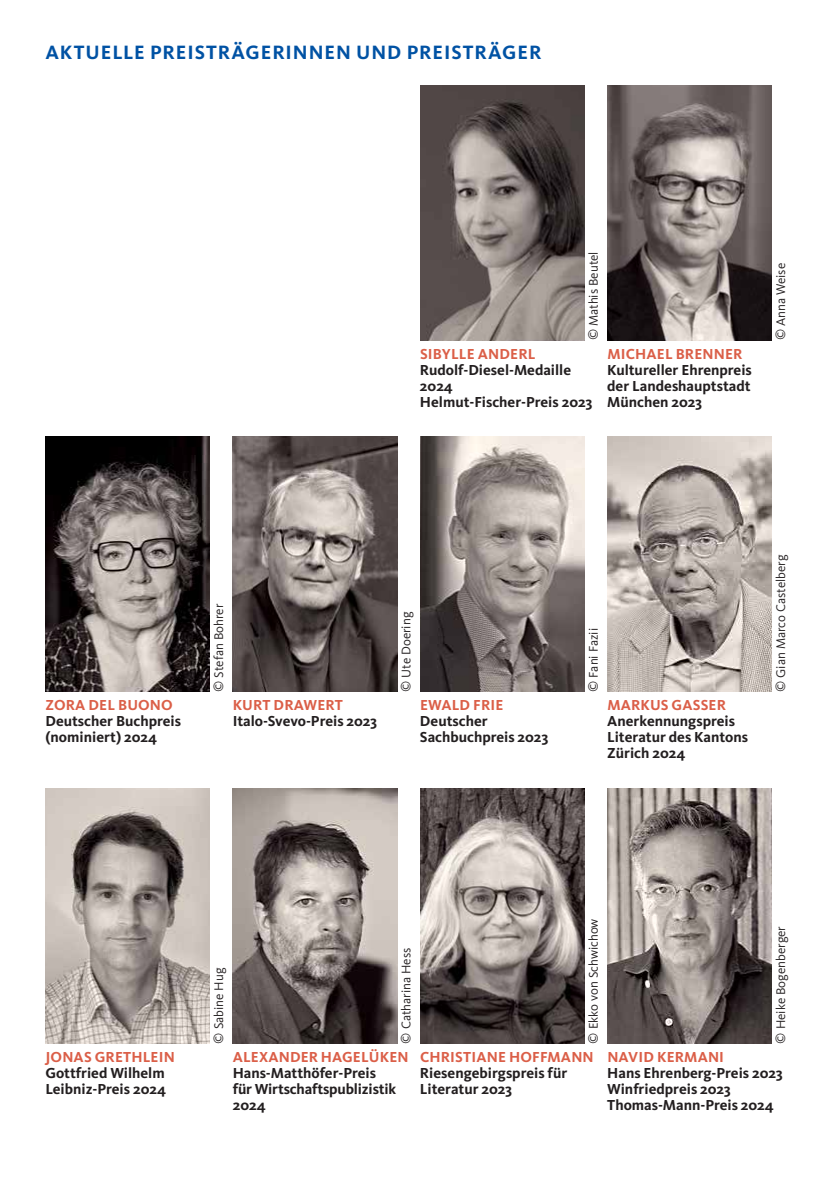
<style>
.page{position:relative;width:840px;height:1191px;background:#fff}
.page>*{position:absolute;margin:0;border:0;box-sizing:border-box;transform-origin:0 0}
.t1{font:700 20px "Kievit Pro";letter-spacing:.045em;color:#0052a4}
.t2{font:700 15px/16px "Kievit Pro";color:#231f20}
.t3{font:700 15px "Kievit Pro";letter-spacing:.01em;color:#db5f48}
.t4{font:13px "Kievit Pro";color:#231f20}
</style>
<div class="page">
<img style="left:45px;top:437px;width:165px;height:255px">
<img style="left:420px;top:788px;width:164px;height:255px">
<img style="left:232px;top:788px;width:165px;height:255px">
<img style="left:607px;top:788px;width:164px;height:255px">
<img style="left:45px;top:788px;width:165px;height:255px">
<img style="left:420px;top:437px;width:164px;height:255px">
<img style="left:607px;top:437px;width:164px;height:255px">
<img style="left:232px;top:437px;width:165px;height:255px">
<img style="left:420px;top:85px;width:164px;height:255px">
<img style="left:607px;top:85px;width:164px;height:255px">
<h1 class="t1" style="left:45px;top:40px;width:497px">AKTUELLE PREISTRÄGERINNEN UND PREISTRÄGER</h1>
<p class="t4" style="left:585px;top:340px;width:90px;rotate:-90deg">© Mathis Beutel</p>
<p class="t3" style="left:420px;top:345px;width:117px">SIBYLLE ANDERL</p>
<p class="t2" style="left:420px;top:361px;width:174px">Rudolf-Diesel-Medaille<br>2024<br>Helmut-Fischer-Preis 2023</p>
<p class="t3" style="left:607px;top:345px;width:137px">MICHAEL BRENNER</p>
<p class="t2" style="left:607px;top:361px;width:146px;text-align:justify">Kultureller Ehrenpreis der Landeshauptstadt München 2023</p>
<p class="t4" style="left:772px;top:340px;width:79px;rotate:-90deg">© Anna Weise</p>
<p class="t3" style="left:45px;top:696px;width:129px">ZORA DEL BUONO</p>
<p class="t2" style="left:45px;top:713px;width:137px">Deutscher Buchpreis (nominiert) 2024</p>
<p class="t4" style="left:211px;top:692px;width:89px;rotate:-90deg">© Stefan Bohrer</p>
<p class="t4" style="left:398px;top:692px;width:82px;rotate:-90deg">© Ute Doering</p>
<p class="t3" style="left:233px;top:696px;width:112px">KURT DRAWERT</p>
<p class="t2" style="left:232px;top:713px;width:146px">Italo-Svevo-Preis 2023</p>
<p class="t3" style="left:420px;top:696px;width:85px">EWALD FRIE</p>
<p class="t2" style="left:420px;top:713px;width:130px">Deutscher<br>Sachbuchpreis 2023</p>
<p class="t4" style="left:585px;top:692px;width:65px;rotate:-90deg">© Fani Fazii</p>
<p class="t3" style="left:607px;top:696px;width:120px">MARKUS GASSER</p>
<p class="t2" style="left:607px;top:713px;width:142px">Anerkennungspreis<br>Literatur des Kantons<br>Zürich 2024</p>
<p class="t4" style="left:772px;top:692px;width:139px;rotate:-90deg">© Gian Marco Castelberg</p>
<p class="t3" style="left:45px;top:1048px;width:131px">JONAS GRETHLEIN</p>
<p class="t2" style="left:45px;top:1064px;width:122px">Gottfried Wilhelm<br>Leibniz-Preis 2024</p>
<p class="t4" style="left:211px;top:1043px;width:77px;rotate:-90deg">© Sabine Hug</p>
<p class="t4" style="left:398px;top:1043px;width:97px;rotate:-90deg">© Catharina Hess</p>
<p class="t3" style="left:233px;top:1048px;width:177px">ALEXANDER HAGELÜKEN</p>
<p class="t2" style="left:232px;top:1064px;width:165px">Hans-Matthöfer-Preis für Wirtschaftspublizistik<br>2024</p>
<p class="t4" style="left:585px;top:1043px;width:126px;rotate:-90deg">© Ekko von Schwichow</p>
<p class="t3" style="left:420px;top:1048px;width:175px">CHRISTIANE HOFFMANN</p>
<p class="t2" style="left:420px;top:1064px;width:149px">Riesengebirgspreis für<br>Literatur 2023</p>
<p class="t4" style="left:772px;top:1043px;width:119px;rotate:-90deg">© Heike Bogenberger</p>
<p class="t3" style="left:607px;top:1048px;width:118px">NAVID KERMANI</p>
<p class="t2" style="left:607px;top:1064px;width:177px">Hans Ehrenberg-Preis 2023<br>Winfriedpreis 2023<br>Thomas-Mann-Preis 2024</p>
</div>
